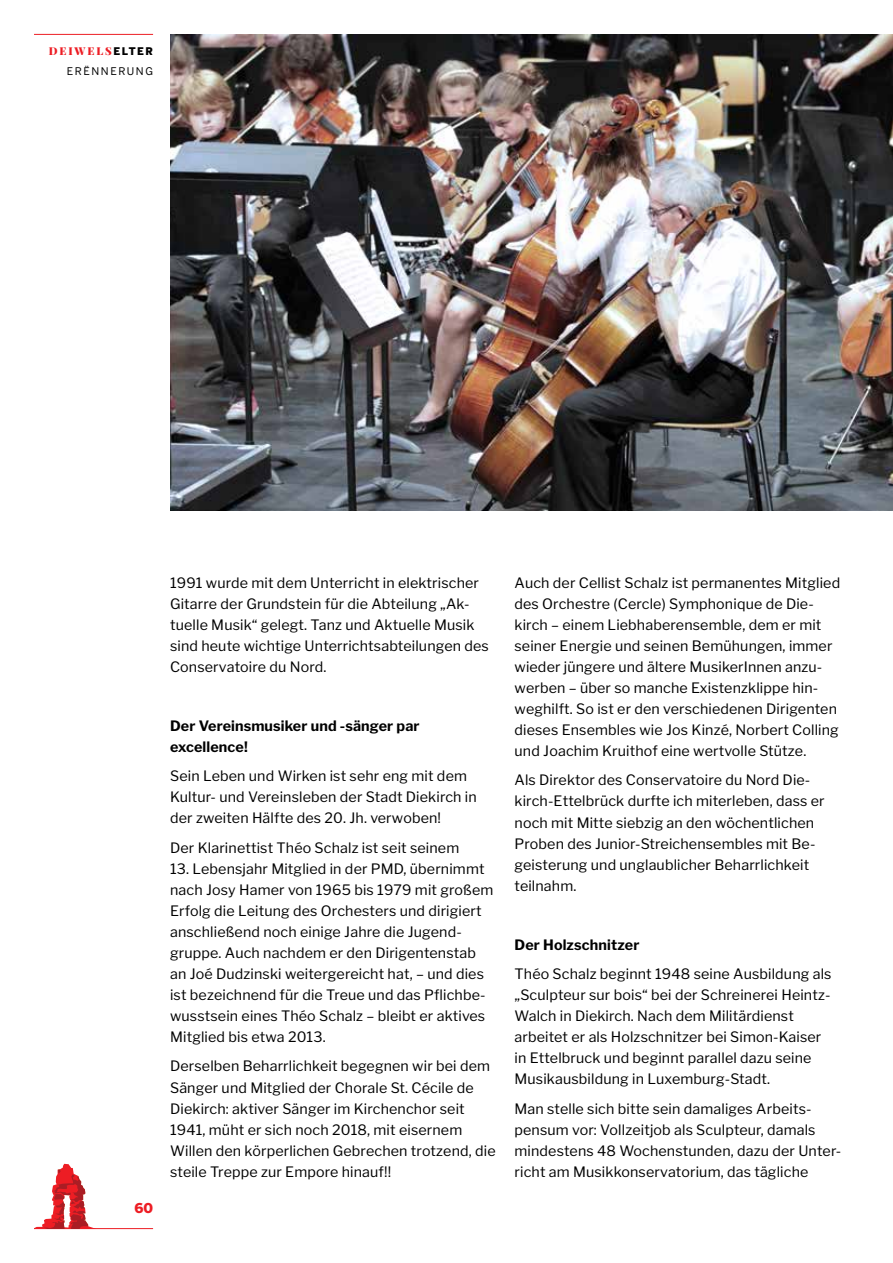
<style>
.page{position:relative;width:893px;height:1263px;background:#fff}
.page>*{position:absolute;margin:0;border:0;box-sizing:border-box;transform-origin:0 0}
.t1{font:14.25px/21px "Libre Franklin";letter-spacing:.01em;color:#000}
.t2{font:700 14.25px/21px "Libre Franklin";letter-spacing:.01em;color:#000}
.t3{font:900 13.5px "Benton Sans";color:#ed1d24}
.t4{font:900 10.8px "Playfair Display";letter-spacing:.17em;color:#ed1d24}
.t5{font:10.5px "Benton Sans";letter-spacing:.15em;color:#000}
.s1{font-family:"Benton Sans";font-size:10.5px;color:#000}
</style>
<div class="page">
<hr style="left:34px;top:1228px;width:119px;height:1px;background:#ed1d24">
<hr style="left:34px;top:34px;width:119px;height:1px;background:#ed1d24">
<svg style="left:34px;top:1164px;width:62px;height:65px"></svg>
<img style="left:170px;top:34px;width:723px;height:476px">
<p class="t4" style="left:49px;top:42px;width:106px">DEIWELS<span class="s1">ELTER</span></p>
<p class="t5" style="left:67px;top:65px;width:88px">ERËNNERUNG</p>
<p class="t1" style="left:170px;top:572px;width:320px">1991 wurde mit dem Unterricht in elektrischer Gitarre der Grundstein für die Abteilung „Ak&shy;tuelle Musik“ gelegt. Tanz und Aktuelle Musik sind heute wichtige Unterrichtsabteilungen des Conservatoire du Nord.</p>
<p class="t3" style="left:134px;top:1200px;width:20px">60</p>
<p class="t2" style="left:170px;top:715px;width:251px">Der Vereinsmusiker und -sänger par excellence!</p>
<p class="t1" style="left:170px;top:766px;width:308px">Sein Leben und Wirken ist sehr eng mit dem<br>Kultur- und Vereinsleben der Stadt Diekirch in der zweiten Hälfte des 20. Jh. verwoben!</p>
<p class="t1" style="left:170px;top:837px;width:291px">Der Klarinettist Théo Schalz ist seit seinem</p>
<p class="t1" style="left:170px;top:858px;width:325px">13. Lebensjahr Mitglied in der PMD, übernimmt nach Josy Hamer von 1965 bis 1979 mit großem Erfolg die Leitung des Orchesters und dirigiert anschließend noch einige Jahre die Jugend&shy;gruppe. Auch nachdem er den Dirigentenstab an Joé Dudzinski weitergereicht hat, – und dies ist bezeichnend für die Treue und das Pflichbe&shy;wusstsein eines Théo Schalz – bleibt er aktives Mitglied bis etwa 2013.</p>
<p class="t1" style="left:170px;top:1056px;width:327px">Derselben Beharrlichkeit begegnen wir bei dem Sänger und Mitglied der Chorale St. Cécile de Diekirch: aktiver Sänger im Kirchenchor seit 1941, müht er sich noch 2018, mit eisernem Willen den körperlichen Gebrechen trotzend, die steile Treppe zur Empore hinauf!!</p>
<p class="t1" style="left:514px;top:572px;width:327px">Auch der Cellist Schalz ist permanentes Mitglied des Orchestre (Cercle) Symphonique de Die&shy;kirch – einem Liebhaberensemble, dem er mit seiner Energie und seinen Bemühungen, immer wieder jüngere und ältere MusikerInnen anzu&shy;werben – über so manche Existenzklippe hin&shy;weghilft. So ist er den verschiedenen Dirigenten dieses Ensembles wie Jos Kinzé, Norbert Colling und Joachim Kruithof eine wertvolle Stütze.</p>
<p class="t1" style="left:514px;top:770px;width:312px">Als Direktor des Conservatoire du Nord Die&shy;kirch-Ettelbrück durfte ich miterleben, dass er noch mit Mitte siebzig an den wöchentlichen Proben des Junior-Streichensembles mit Be&shy;geisterung und unglaublicher Beharrlichkeit teilnahm.</p>
<p class="t2" style="left:514px;top:934px;width:126px">Der Holzschnitzer</p>
<p class="t1" style="left:514px;top:963px;width:319px">Théo Schalz beginnt 1948 seine Ausbildung als „Sculpteur sur bois“ bei der Schreinerei Heintz-Walch in Diekirch. Nach dem Militärdienst arbeitet er als Holzschnitzer bei Simon-Kaiser in Ettelbruck und beginnt parallel dazu seine Musikausbildung in Luxemburg-Stadt.</p>
<p class="t1" style="left:514px;top:1098px;width:328px">Man stelle sich bitte sein damaliges Arbeits&shy;pensum vor: Vollzeitjob als Sculpteur, damals mindestens 48 Wochenstunden, dazu der Unter&shy;richt am Musikkonservatorium, das tägliche</p>
</div>
